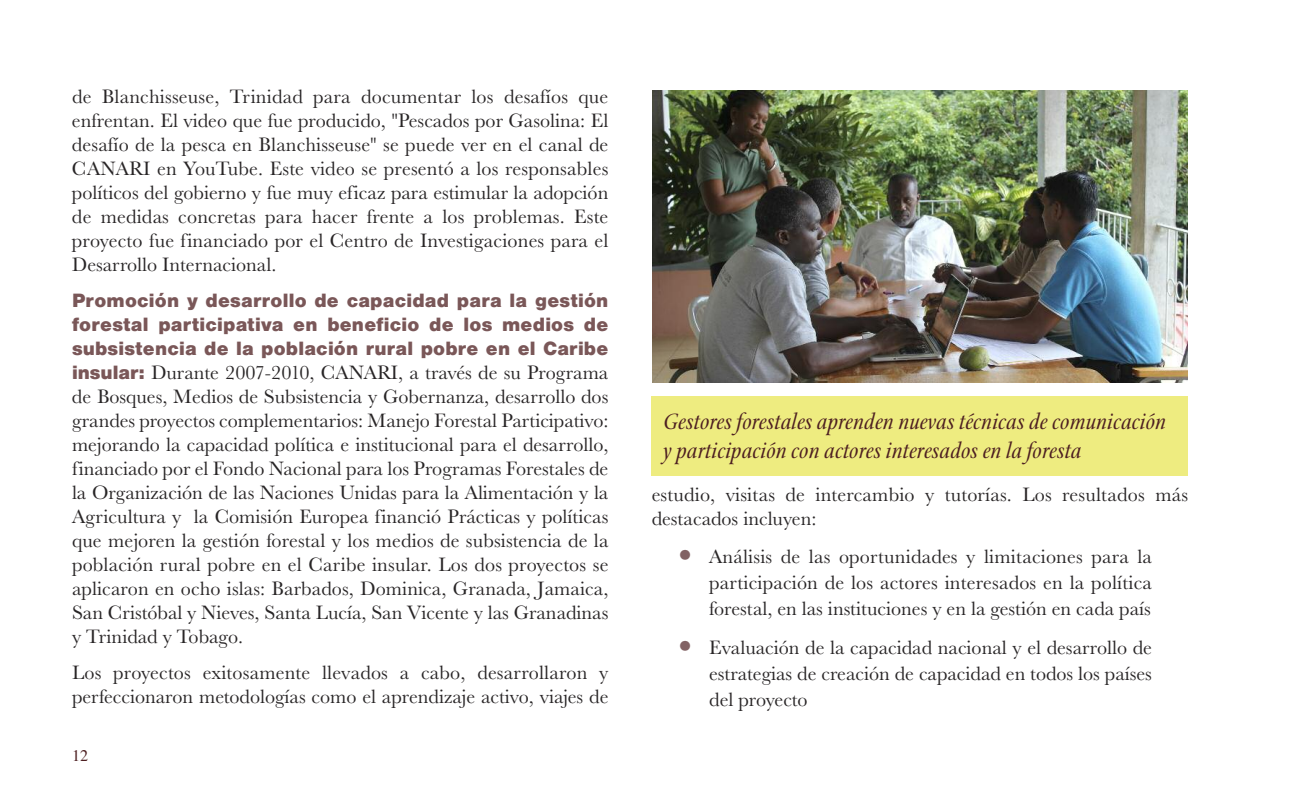
<style>
.page{position:relative;width:1296px;height:792px;background:#fff}
.page>*{position:absolute;margin:0;border:0;box-sizing:border-box;transform-origin:0 0}
.t1{font:italic 24px/29px "Stone Print";color:#4d1f21}
.t2{font:20px/24px "URW Basker T";color:#282526;text-align:justify}
.t3{font:20px/24px "Nimbus San D Blac";letter-spacing:.01em;color:#7a5758;text-align:justify}
.t4{font:16px "Times";color:#4d1f21}
.s1{font-family:"Nimbus San D Blac";color:#7a5758}
.s2{font-size:36px;color:#826264}
</style>
<div class="page">
<img style="left:652px;top:90px;width:536px;height:292px">
<div style="left:652px;top:396px;width:536px;height:80px;background:#eeec80"></div>
<p class="t2" style="left:72px;top:84px;width:538px">de Blanchisseuse, Trinidad para documentar los desafíos que enfrentan. El video que fue producido, "Pescados por Gasolina: El desafío de la pesca en Blanchisseuse" se puede ver en el canal de CANARI en YouTube. Este video se presentó a los responsables políticos del gobierno y fue muy eficaz para estimular la adopción de medidas concretas para hacer frente a los problemas. Este proyecto fue financiado por el Centro de Investigaciones para el Desarrollo Internacional.</p>
<p class="t3" style="left:72px;top:288px;width:538px">Promoción y desarrollo de capacidad para la gestión forestal participativa en beneficio de los medios de subsistencia de la población rural pobre en el Caribe</p>
<p class="t2" style="left:72px;top:360px;width:538px"><span class="s1">insular:</span> Durante 2007-2010, CANARI, a través de su Programa de Bosques, Medios de Subsistencia y Gobernanza, desarrollo dos grandes proyectos complementarios: Manejo Forestal Participativo: mejorando la capacidad política e institucional para el desarrollo, financiado por el Fondo Nacional para los Programas Forestales de la Organización de las Naciones Unidas para la Alimentación y la Agricultura y la Comisión Europea financió Prácticas y políticas que mejoren la gestión forestal y los medios de subsistencia de la población rural pobre en el Caribe insular. Los dos proyectos se aplicaron en ocho islas: Barbados, Dominica, Granada, Jamaica, San Cristóbal y Nieves, Santa Lucía, San Vicente y las Granadinas y Trinidad y Tobago.</p>
<p class="t2" style="left:72px;top:660px;width:538px">Los proyectos exitosamente llevados a cabo, desarrollaron y perfeccionaron metodologías como el aprendizaje activo, viajes de</p>
<p class="t4" style="left:72px;top:749px;width:17px">12</p>
<p class="t1" style="left:663px;top:406px;width:504px">Gestores forestales aprenden nuevas técnicas de comunicación y participación con actores interesados en la foresta</p>
<p class="t2" style="left:652px;top:482px;width:538px">estudio, visitas de intercambio y tutorías. Los resultados más destacados incluyen:</p>
<p class="t2" style="left:709px;top:543px;width:444px;line-height:26px;text-indent:-36px"><span class="s2">•</span> Análisis de las oportunidades y limitaciones para la participación de los actores interesados en la política forestal, en las instituciones y en la gestión en cada país</p>
<p class="t2" style="left:709px;top:634px;width:444px;line-height:26px;text-indent:-36px"><span class="s2">•</span> Evaluación de la capacidad nacional y el desarrollo de estrategias de creación de capacidad en todos los países del proyecto</p>
</div>
